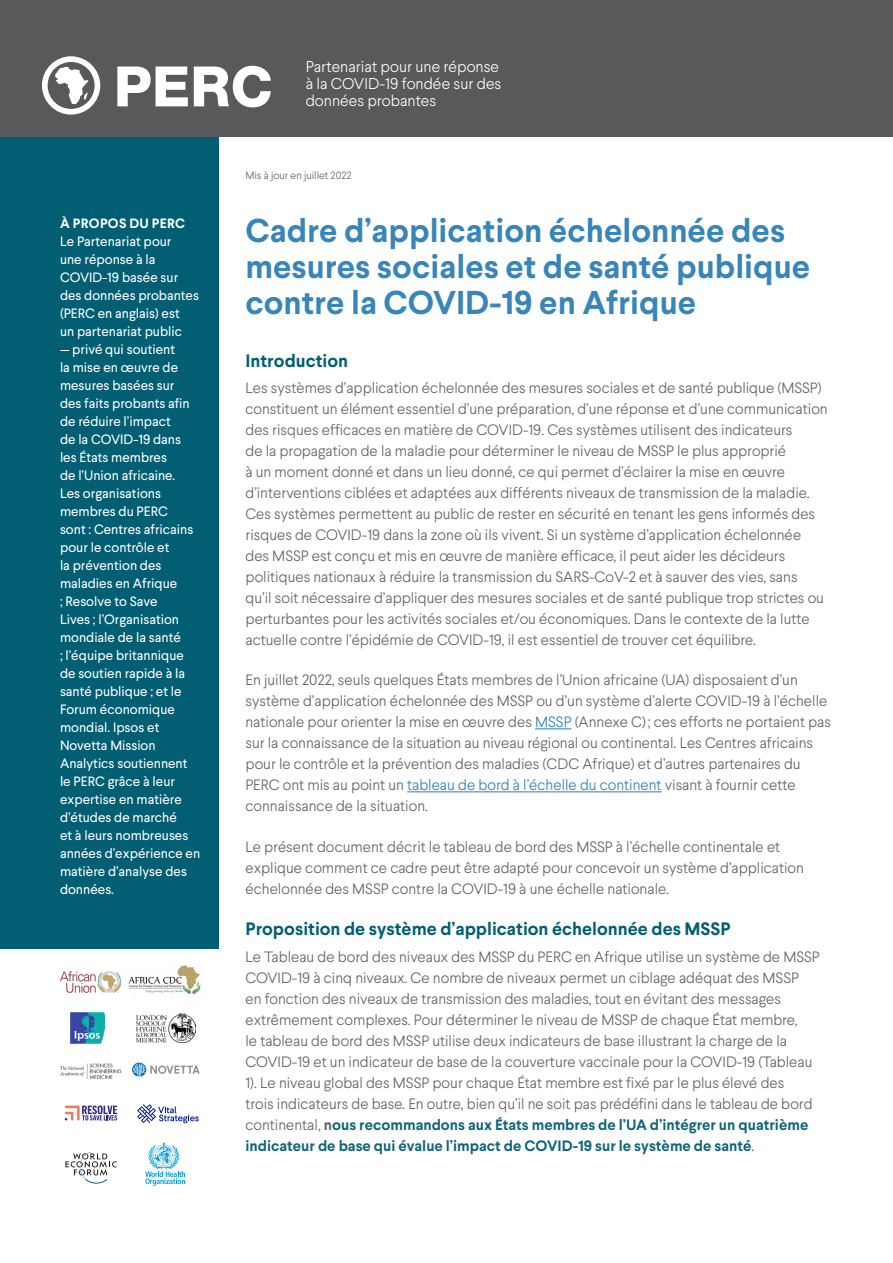
<style>
.page{position:relative;width:893px;height:1263px;background:#fff}
.page>*{position:absolute;margin:0;border:0;box-sizing:border-box;transform-origin:0 0}
.t1{font:700 33px/36px "Larsseit";color:#3785bb}
.Body_copy{font:700 18px "Larsseit";color:#025e73}
.Subheads{font:700 18px "Larsseit";color:#025e73}
.Heading_1{font:300 15.6px/16.8px "Larsseit";color:#fff}
.Body_copy-2{font:300 15px/21px "Larsseit";color:#616264}
.t2{font:13.5px/18px "Larsseit";color:#fff}
.t3{font:700 13.5px "Larsseit";letter-spacing:.02em;color:#fff}
.Body_copy-3{font:300 10.5px "Larsseit";color:#616264}
.s1{color:#2c7fb8}
.s2{font-weight:700}
.s3{font-weight:700;color:#0f667a}
.s4{color:#0f667a}
</style>
<div class="page">
<div style="left:0;top:137px;width:218px;height:812px;background:#025e73"></div>
<hr style="left:535px;top:729px;width:36px;height:1px;background:#2c7fb8">
<hr style="left:407px;top:792px;width:255px;height:1px;background:#2c7fb8">
<div style="left:0;top:0;width:893px;height:137px;background:#58595b"></div>
<svg style="left:117px;top:67px;width:71px;height:39px"></svg>
<svg style="left:194px;top:66px;width:77px;height:41px"></svg>
<svg style="left:42px;top:56px;width:58px;height:59px"></svg>
<svg style="left:65px;top:1152px;width:52px;height:31px"></svg>
<img style="left:71px;top:1012px;width:34px;height:31px">
<img style="left:137px;top:1014px;width:59px;height:28px">
<svg style="left:132px;top:1062px;width:68px;height:15px"></svg>
<img style="left:60px;top:1063px;width:61px;height:16px">
<svg style="left:137px;top:1104px;width:62px;height:19px"></svg>
<svg style="left:145px;top:1142px;width:40px;height:44px"></svg>
<img style="left:128px;top:965px;width:75px;height:32px">
<img style="left:61px;top:971px;width:60px;height:22px">
<svg style="left:65px;top:1105px;width:52px;height:15px"></svg>
<h2 class="t3" style="left:60px;top:214px;width:126px">À PROPOS DU PERC</h2>
<h2 class="t2" style="left:60px;top:232px;width:141px">Le Partenariat pour<br>une réponse à la<br>COVID-19 basée sur des données probantes (PERC en anglais) est<br>un partenariat public</h2>
<h2 class="t2" style="left:60px;top:340px;width:142px">— privé qui soutient<br>la mise en œuvre de mesures basées sur<br>des faits probants afin de réduire l’impact<br>de la COVID-19 dans les États membres<br>de l’Union africaine.<br>Les organisations membres du PERC<br>sont : Centres africains pour le contrôle et<br>la prévention des maladies en Afrique<br>; Resolve to Save<br>Lives ; l’Organisation mondiale de la santé<br>; l’équipe britannique de soutien rapide à la santé publique ; et le<br>Forum économique mondial. Ipsos et<br>Novetta Mission<br>Analytics soutiennent le PERC grâce à leur expertise en matière d’études de marché<br>et à leurs nombreuses années d’expérience en matière d’analyse des données.</h2>
<p class="Heading_1" style="left:306px;top:58px;width:197px">Partenariat pour une réponse à la COVID-19 fondée sur des données probantes</p>
<p class="Body_copy-3" style="left:245px;top:169px;width:108px">Mis à jour en juillet 2022</p>
<h2 class="t1" style="left:245px;top:213px;width:566px">Cadre d’application échelonnée des mesures sociales et de santé publique contre la COVID-19 en Afrique</h2>
<p class="Subheads" style="left:245px;top:349px;width:104px">Introduction</p>
<p class="Body_copy-2" style="left:245px;top:377px;width:584px">Les systèmes d’application échelonnée des mesures sociales et de santé publique (MSSP) constituent un élément essentiel d’une préparation, d’une réponse et d’une communication des risques efficaces en matière de COVID-19. Ces systèmes utilisent des indicateurs<br>de la propagation de la maladie pour déterminer le niveau de MSSP le plus approprié<br>à un moment donné et dans un lieu donné, ce qui permet d’éclairer la mise en œuvre d’interventions ciblées et adaptées aux différents niveaux de transmission de la maladie.<br>Ces systèmes permettent au public de rester en sécurité en tenant les gens informés des risques de COVID-19 dans la zone où ils vivent. Si un système d’application échelonnée des MSSP est conçu et mis en œuvre de manière efficace, il peut aider les décideurs politiques nationaux à réduire la transmission du SARS-CoV-2 et à sauver des vies, sans<br>qu’il soit nécessaire d’appliquer des mesures sociales et de santé publique trop strictes ou perturbantes pour les activités sociales et/ou économiques. Dans le contexte de la lutte actuelle contre l’épidémie de COVID-19, il est essentiel de trouver cet équilibre.</p>
<p class="Body_copy-2" style="left:245px;top:669px;width:587px">En juillet 2022, seuls quelques États membres de l’Union africaine (UA) disposaient d’un système d’application échelonnée des MSSP ou d’un système d’alerte COVID-19 à l’échelle nationale pour orienter la mise en œuvre des <span class="s1">MSSP</span> (Annexe C); ces efforts ne portaient pas sur la connaissance de la situation au niveau régional ou continental. Les Centres africains pour le contrôle et la prévention des maladies (CDC Afrique) et d’autres partenaires du PERC ont mis au point un <span class="s1">tableau de bord à l’échelle du continent</span> visant à fournir cette connaissance de la situation.</p>
<p class="Body_copy-2" style="left:245px;top:836px;width:560px">Le présent document décrit le tableau de bord des MSSP à l’échelle continentale et explique comment ce cadre peut être adapté pour concevoir un système d’application échelonnée des MSSP contre la COVID-19 à une échelle nationale.</p>
<p class="Body_copy" style="left:245px;top:917px;width:487px">Proposition de système d’application échelonnée des MSSP</p>
<p class="Body_copy-2" style="left:245px;top:946px;width:576px">Le Tableau de bord des niveaux des MSSP du PERC en Afrique utilise un système de MSSP COVID-19 à cinq niveaux. Ce nombre de niveaux permet un ciblage adéquat des MSSP<br>en fonction des niveaux de transmission des maladies, tout en évitant des messages extrêmement complexes. Pour déterminer le niveau de MSSP de chaque État membre,<br>le tableau de bord des MSSP utilise deux indicateurs de base illustrant la charge de la COVID-19 et un indicateur de base de la couverture vaccinale pour la COVID-19 (Tableau 1). Le niveau global des MSSP pour chaque État membre est fixé par le plus élevé des<br>trois indicateurs de base. En outre, bien qu’il ne soit pas prédéfini dans le tableau de bord continental, <span class="s2">n</span><span class="s3">ous recommandons aux États membres de l’UA d’intégrer un quatrième indicateur de base qui évalue l’impact de COVID-19 sur le système de santé</span><span class="s4">.</span></p>
</div>
